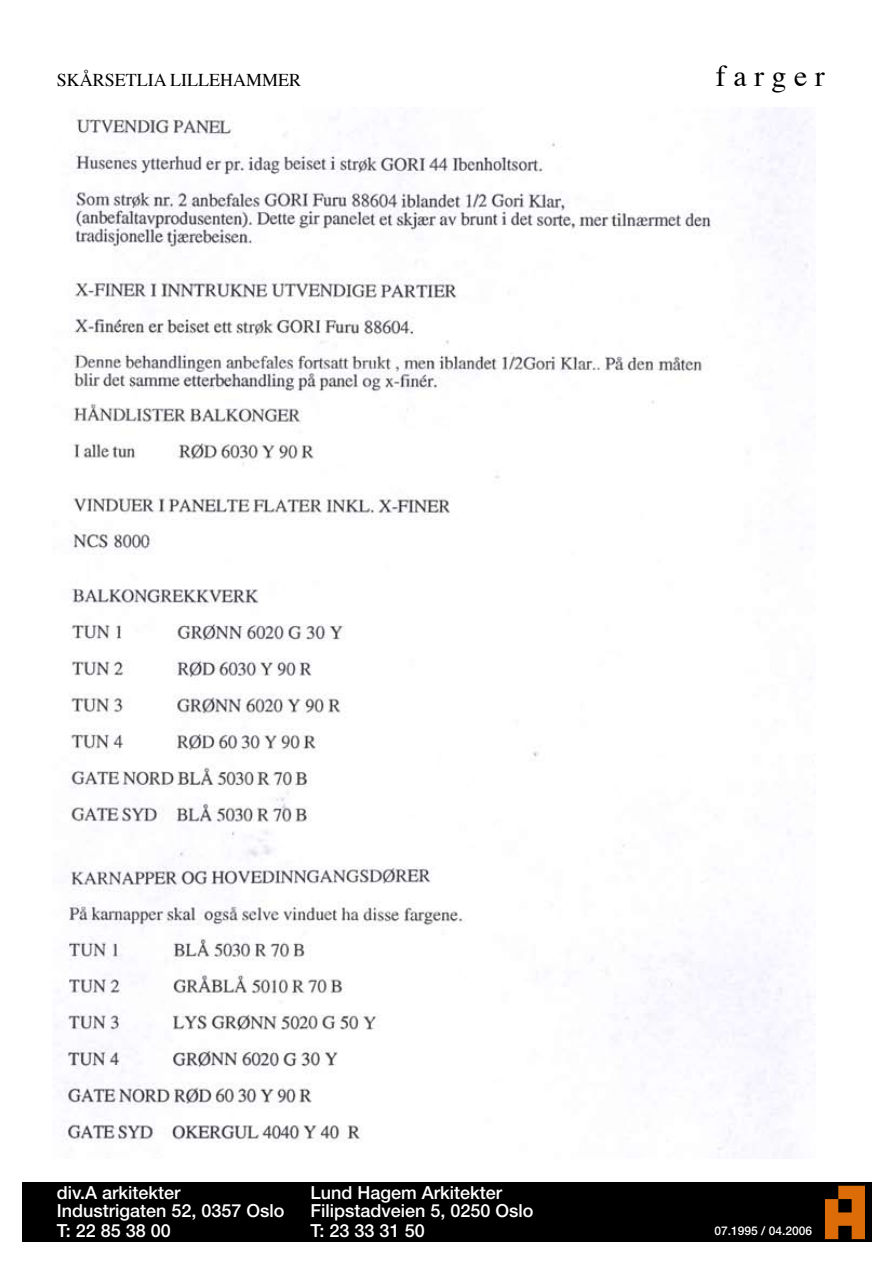
<style>
.page{position:relative;width:893px;height:1263px;background:#fff}
.page>*{position:absolute;margin:0;border:0;box-sizing:border-box;transform-origin:0 0}
.t1{font:30px "Times";color:#000}
.t2{font:500 18px "Helvetica Neue LT Std";color:#fff}
.t3{font:18px "Times";color:#000}
.t4{font:500 12px "Helvetica Neue LT Std";color:#fff}
</style>
<div class="page">
<div style="left:22px;top:1182px;width:850px;height:60px;background:#000"></div>
<svg style="left:825px;top:1186px;width:40px;height:53px"></svg>
<img style="left:55px;top:108px;width:756px;height:1042px">
<p class="t3" style="left:57px;top:68px;width:246px">SKÅRSETLIA LILLEHAMMER</p>
<h1 class="t1" style="left:716px;top:57px;width:111px">f a r g e r</h1>
<p class="t2" style="left:57px;top:1181px;width:125px">div.A arkitekter</p>
<p class="t2" style="left:310px;top:1181px;width:193px">Lund Hagem Arkitekter</p>
<p class="t2" style="left:57px;top:1200px;width:229px">Industrigaten 52, 0357 Oslo</p>
<p class="t2" style="left:310px;top:1200px;width:225px">Filipstadveien 5, 0250 Oslo</p>
<p class="t2" style="left:57px;top:1219px;width:116px">T: 22 85 38 00</p>
<p class="t2" style="left:310px;top:1219px;width:116px">T: 23 33 31 50</p>
<p class="t4" style="left:714px;top:1223px;width:99px">07.1995 / 04.2006</p>
</div>
